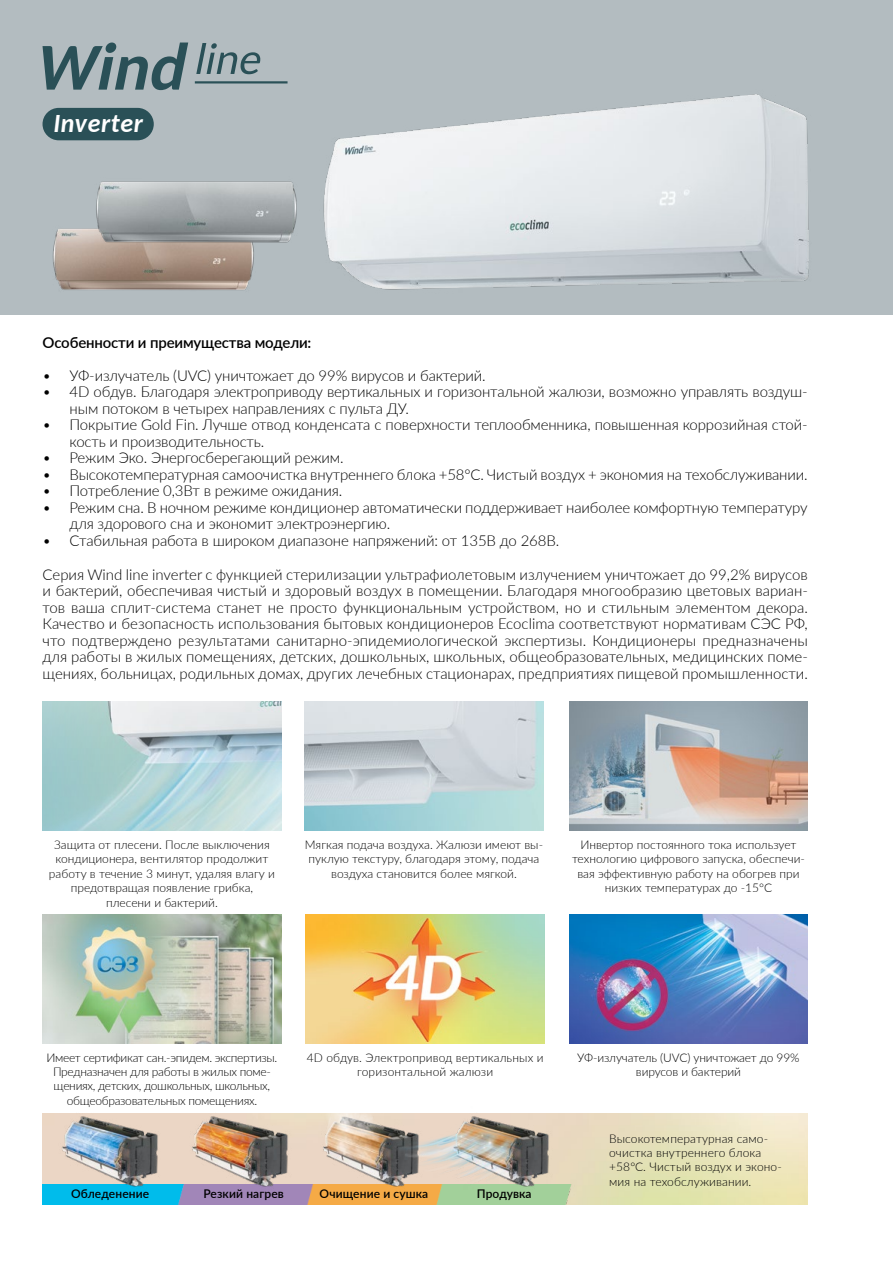
<style>
.page{position:relative;width:893px;height:1263px;background:#fff}
.page>*{position:absolute;margin:0;border:0;box-sizing:border-box;transform-origin:0 0}
.t1{font:italic 700 25.95px "Carlito";letter-spacing:.025em;color:#fff}
.t2{font:300 15px/16.5px "Lato";letter-spacing:-.01em;color:#000}
.t3{font:600 15px "Lato";letter-spacing:-.01em;color:#000}
.t4{font:300 12px/14.4px "Lato";color:#000;text-align:center}
.t5{font:300 12px/14.4px "Lato";letter-spacing:-.025em;color:#000;text-align:center}
.t6{font:600 12px "Lato";letter-spacing:.01em;color:#000}
</style>
<div class="page">
<div style="left:0;top:0;width:893px;height:315px;background:#b3bcc0"></div>
<img style="left:323px;top:94px;width:486px;height:196px">
<img style="left:52px;top:229px;width:202px;height:61px">
<img style="left:90px;top:181px;width:207px;height:67px">
<img style="left:43px;top:1184px;width:533px;height:21px">
<svg style="left:43px;top:43px;width:245px;height:47px"></svg>
<div style="left:43px;top:108px;width:111px;height:32px;background:#2a5057;border-radius:16px"></div>
<img style="left:306px;top:914px;width:239px;height:129px">
<img style="left:569px;top:914px;width:239px;height:129px">
<img style="left:296px;top:1114px;width:83px;height:81px">
<img style="left:379px;top:1113px;width:178px;height:82px">
<img style="left:166px;top:1113px;width:130px;height:82px">
<img style="left:42px;top:1113px;width:124px;height:82px">
<img style="left:43px;top:914px;width:238px;height:129px">
<img style="left:305px;top:702px;width:238px;height:128px">
<img style="left:43px;top:702px;width:238px;height:128px">
<img style="left:569px;top:702px;width:239px;height:128px">
<h1 class="t1" style="left:53px;top:106px;width:91px">Inverter</h1>
<p class="t3" style="left:43px;top:332px;width:270px">Особенности и преимущества модели:</p>
<p class="t2" style="left:43px;top:367px;width:445px">• УФ-излучатель (UVC) уничтожает до 99% вирусов и бактерий.</p>
<p class="t2" style="left:70px;top:383px;width:740px;text-indent:-27px">• 4D обдув. Благодаря электроприводу вертикальных и горизонтальной жалюзи, возможно управлять воздуш&shy;ным потоком в четырех направлениях с пульта ДУ.</p>
<p class="t2" style="left:70px;top:416px;width:740px;text-indent:-27px">• Покрытие Gold Fin. Лучше отвод конденсата с поверхности теплообменника, повышенная коррозийная стой&shy;кость и производительность.</p>
<p class="t2" style="left:43px;top:449px;width:303px">• Режим Эко. Энергосберегающий режим.</p>
<p class="t2" style="left:43px;top:466px;width:767px">• Высокотемпературная самоочистка внутреннего блока +58°С. Чистый воздух + экономия на техобслуживании.</p>
<p class="t2" style="left:43px;top:482px;width:301px">• Потребление 0,3Вт в режиме ожидания.</p>
<p class="t2" style="left:70px;top:499px;width:740px;text-indent:-27px">• Режим сна. В ночном режиме кондиционер автоматически поддерживает наиболее комфортную температуру для здорового сна и экономит электроэнергию.</p>
<p class="t2" style="left:43px;top:532px;width:518px">• Стабильная работа в широком диапазоне напряжений: от 135В до 268В.</p>
<p class="t2" style="left:43px;top:565px;width:767px;text-align:justify">Серия Wind line inverter с функцией стерилизации ультрафиолетовым излучением уничтожает до 99,2% вирусов и бактерий, обеспечивая чистый и здоровый воздух в помещении. Благодаря многообразию цветовых вариан&shy;тов ваша сплит-система станет не просто функциональным устройством, но и стильным элементом декора.<br>Качество и безопасность использования бытовых кондиционеров Ecoclima соответствуют нормативам СЭС РФ, что подтверждено результатами санитарно-эпидемиологической экспертизы. Кондиционеры предназначены для работы в жилых помещениях, детских, дошкольных, школьных, общеобразовательных, медицинских поме&shy;щениях, больницах, родильных домах, других лечебных стационарах, предприятиях пищевой промышленности.</p>
<p class="t4" style="left:49px;top:837px;width:227px">Защита от плесени. После выключения кондиционера, вентилятор продолжит работу в течение 3 минут, удаляя влагу и предотвращая появление грибка, плесени и бактерий.</p>
<p class="t4" style="left:305px;top:837px;width:240px">Мягкая подача воздуха. Жалюзи имеют вы&shy;пуклую текстуру, благодаря этому, подача воздуха становится более мягкой.</p>
<p class="t4" style="left:572px;top:837px;width:234px">Инвертор постоянного тока использует технологию цифрового запуска, обеспечи&shy;вая эффективную работу на обогрев при низких температурах до -15°С</p>
<p class="t5" style="left:46px;top:1050px;width:232px">Имеет сертификат сан.-эпидем. экспертизы.<br>Предназначен для работы в жилых поме&shy;щениях, детских, дошкольных, школьных, общеобразовательных помещениях.</p>
<p class="t4" style="left:307px;top:1050px;width:238px">4D обдув. Электропривод вертикальных и горизонтальной жалюзи</p>
<p class="t4" style="left:577px;top:1050px;width:224px">УФ-излучатель (UVC) уничтожает до 99% вирусов и бактерий</p>
<p class="t6" style="left:71px;top:1185px;width:80px">Обледенение</p>
<p class="t6" style="left:203px;top:1185px;width:82px">Резкий нагрев</p>
<p class="t6" style="left:320px;top:1185px;width:110px">Очищение и сушка</p>
<p class="t6" style="left:477px;top:1185px;width:56px">Продувка</p>
<p class="t4" style="left:609px;top:1130px;width:174px;text-align:left">Высокотемпературная само&shy;очистка внутреннего блока +58°С. Чистый воздух и эконо&shy;мия на техобслуживании.</p>
</div>
